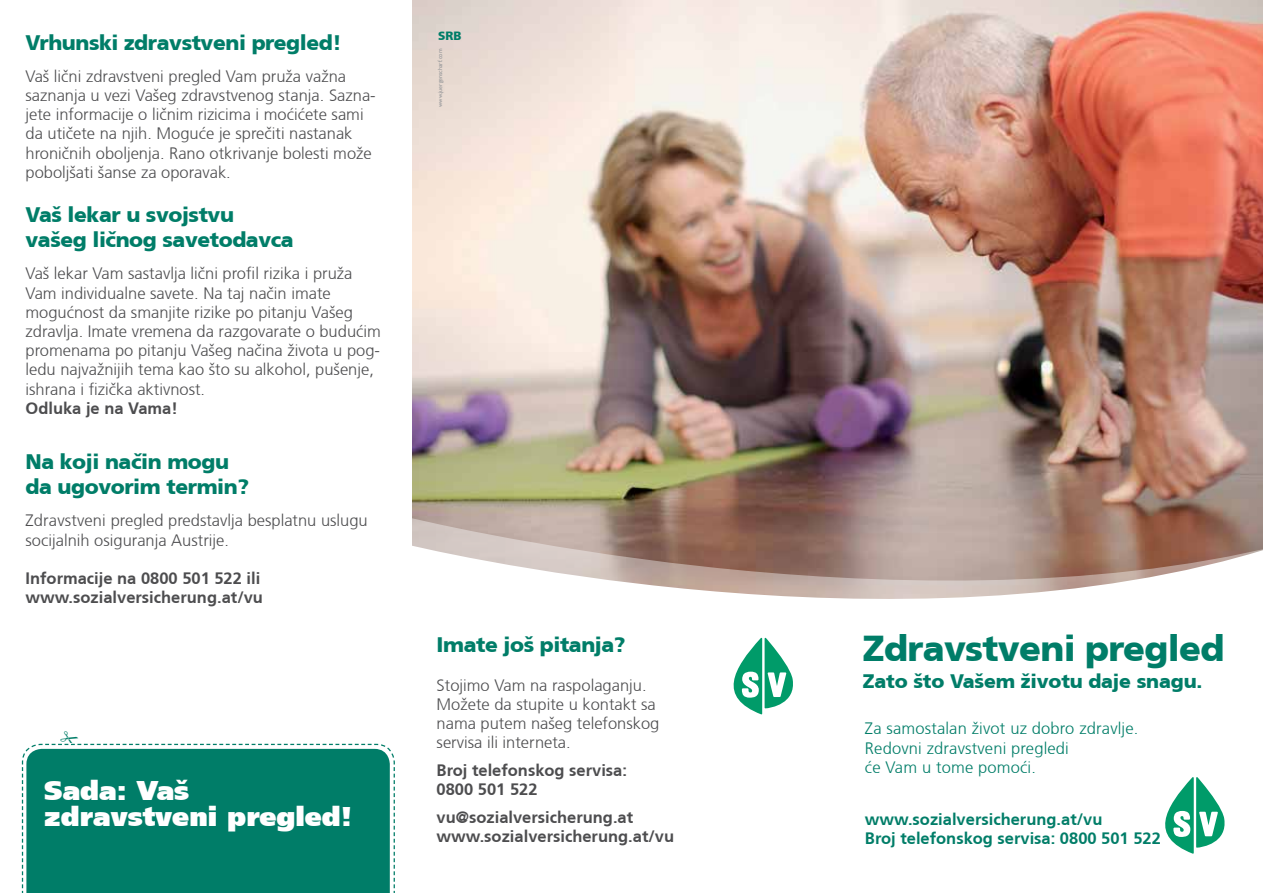
<style>
.page{position:relative;width:1263px;height:893px;background:#fff}
.page>*{position:absolute;margin:0;border:0;box-sizing:border-box;transform-origin:0 0}
.t1{font:900 36px "Frutiger CE";letter-spacing:-.02em;color:#007d68}
.t2{font:900 27px/26.2px "Frutiger CE";color:#fff}
.t3{font:900 21px/25.2px "Frutiger CE";letter-spacing:-.02em;color:#007d68}
.t4{font:900 19.5px "Frutiger CE";letter-spacing:-.01em;color:#007d68}
.t5{font:300 16.5px/19.2px "Frutiger CE";color:#4d4d4f}
.t6{font:700 16.5px/19.2px "Frutiger CE";color:#4d4d4f}
.t7{font:300 16.5px/19.8px "Frutiger CE";letter-spacing:.01em;color:#007d68}
.t8{font:700 16.5px/19.2px "Frutiger CE";color:#007d68}
.t9{font:900 12px "Frutiger CE";color:#007d68}
.t10{font:6px "Gill Sans";color:#939598}
</style>
<div class="page">
<img style="left:412px;top:0;width:851px;height:486px">
<svg style="left:412px;top:486px;width:851px;height:342px"></svg>
<svg style="left:412px;top:544px;width:851px;height:258px"></svg>
<div style="left:21px;top:743px;width:374px;height:150px;background:#007d68"></div>
<svg style="left:734px;top:638px;width:59px;height:76px"></svg>
<svg style="left:1165px;top:777px;width:59px;height:77px"></svg>
<svg style="left:44px;top:743px;width:328px;height:2px"></svg>
<p class="t3" style="left:26px;top:30px;width:318px">Vrhunski zdravstveni pregled!</p>
<p class="t5" style="left:26px;top:66px;width:352px">Vaš lični zdravstveni pregled Vam pruža važna saznanja u vezi Vašeg zdravstvenog stanja. Sazna&shy;jete informacije o ličnim rizicima i moćićete sami da utičete na njih. Moguće je sprečiti nastanak hroničnih oboljenja. Rano otkrivanje bolesti može poboljšati šanse za oporavak.</p>
<p class="t3" style="left:26px;top:202px;width:270px">Vaš lekar u svojstvu vašeg ličnog savetodavca</p>
<p class="t5" style="left:26px;top:264px;width:357px">Vaš lekar Vam sastavlja lični profil rizika i pruža Vam individualne savete. Na taj način imate mogućnost da smanjite rizike po pitanju Vašeg zdravlja. Imate vremena da razgovarate o budućim promenama po pitanju Vašeg načina života u pog&shy;ledu najvažnijih tema kao što su alkohol, pušenje, ishrana i fizička aktivnost.</p>
<p class="t6" style="left:26px;top:398px;width:154px">Odluka je na Vama!</p>
<p class="t3" style="left:26px;top:449px;width:225px">Na koji način mogu da ugovorim termin?</p>
<p class="t5" style="left:26px;top:511px;width:344px">Zdravstveni pregled predstavlja besplatnu uslugu socijalnih osiguranja Austrije.</p>
<p class="t6" style="left:26px;top:569px;width:239px">Informacije na 0800 501 522 ili www.sozialversicherung.at/vu</p>
<h2 class="t2" style="left:44px;top:777px;width:310px">Sada: Vaš zdravstveni pregled!</h2>
<p class="t9" style="left:438px;top:28px;width:25px">SRB</p>
<p class="t10" style="left:437px;top:107px;width:60px;rotate:-90deg">www.juergenscharf.com</p>
<p class="t3" style="left:437px;top:632px;width:190px">Imate još pitanja?</p>
<p class="t5" style="left:437px;top:675px;width:224px">Stojimo Vam na raspolaganju.<br>Možete da stupite u kontakt sa nama putem našeg telefonskog servisa ili interneta.</p>
<p class="t6" style="left:437px;top:760px;width:192px">Broj telefonskog servisa:<br>0800 501 522</p>
<p class="t6" style="left:437px;top:807px;width:239px">vu@sozialversicherung.at www.sozialversicherung.at/vu</p>
<h1 class="t1" style="left:863px;top:627px;width:363px">Zdravstveni pregled</h1>
<p class="t4" style="left:863px;top:669px;width:341px">Zato što Vašem životu daje snagu.</p>
<p class="t7" style="left:865px;top:718px;width:275px">Za samostalan život uz dobro zdravlje.<br>Redovni zdravstveni pregledi<br>će Vam u tome pomoći.</p>
<p class="t8" style="left:865px;top:809px;width:297px">www.sozialversicherung.at/vu<br>Broj telefonskog servisa: 0800 501 522</p>
</div>
